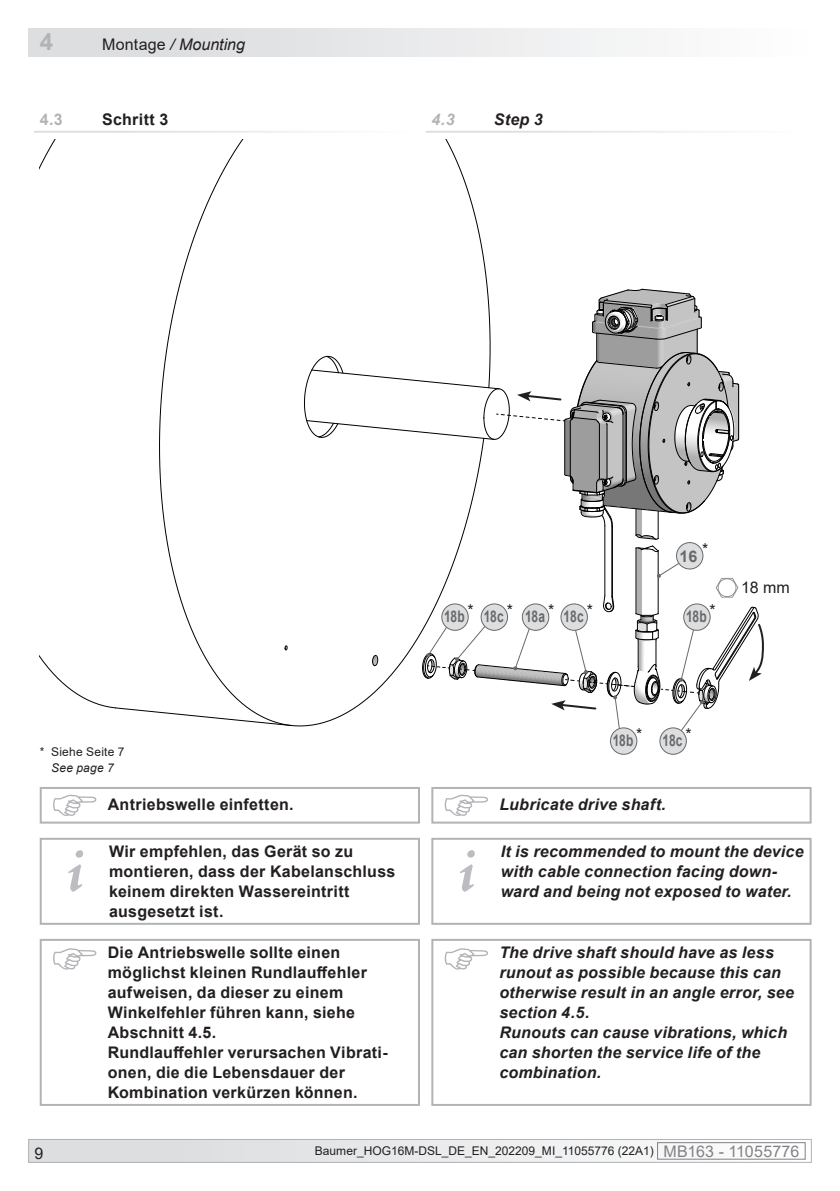
<style>
.page{position:relative;width:840px;height:1191px;background:#fff}
.page>*{position:absolute;margin:0;border:0;box-sizing:border-box;transform-origin:0 0}
.t1{font:italic 700 64px "Adobe Jenson Pro";color:#bcbdc0}
.t2{font:700 24px "Arial";color:#b2b3b7}
.Achtung_DE{font:700 16px/20px "Arial";letter-spacing:.015em;color:#231f20}
.Achtung_EN{font:italic 700 16px/20px "Arial";letter-spacing:.015em;color:#231f20}
.Bezugszahl_Option_mi{font:700 16px "Arial";color:#67696b;scale:.75 1}
.t3{font:italic 16px "Arial";color:#231f20}
.DE_links{font:16px "Arial";color:#231f20}
.Kapitel_1-1_DE{font:700 16px "Arial";letter-spacing:.02em;color:#231f20}
.Kapitel_1-1_EN{font:italic 700 16px "Arial";color:#231f20}
.Kapitel_1-1_DE-2{font:700 16px "Arial";color:#b2b3b7}
.Kapitel_1-1_EN-2{font:italic 700 16px "Arial";color:#b2b3b7}
.Bezugszahl_Option{font:700 16px "Arial";color:#67696b}
.t4{font:12px "Arial";color:#231f20}
.t5{font:12px/16px "Arial";letter-spacing:.02em;color:#231f20;text-align:center}
.s1{font-style:normal}
.s2{font-style:italic}
.s3{font-size:16px;color:#808285}
</style>
<div class="page">
<div style="left:28px;top:28px;width:783px;height:29px;background:linear-gradient(to right,#d8d9db,#fdfdfd)"></div>
<div style="left:29px;top:1139px;width:781px;height:23px;background:linear-gradient(to right,#dbdcdf,#f5f5f5)"></div>
<div style="left:657px;top:1142px;width:148px;height:17px;border:1px solid #808285"></div>
<div style="left:28px;top:1139px;width:783px;height:23px;border:1px solid #b2b3b7"></div>
<hr style="left:611px;top:526px;width:1px;height:70px;background:#000">
<hr style="left:604px;top:526px;width:1px;height:70px;background:#000">
<svg style="left:182px;top:139px;width:306px;height:587px"></svg>
<svg style="left:40px;top:139px;width:142px;height:569px"></svg>
<svg style="left:115px;top:707px;width:177px;height:19px"></svg>
<svg style="left:53px;top:794px;width:43px;height:22px"></svg>
<div style="left:40px;top:787px;width:380px;height:36px;border:2px solid #b2b3b7"></div>
<svg style="left:444px;top:794px;width:43px;height:22px"></svg>
<div style="left:431px;top:787px;width:380px;height:36px;border:2px solid #b2b3b7"></div>
<svg style="left:53px;top:948px;width:43px;height:21px"></svg>
<div style="left:40px;top:939px;width:380px;height:167px;border:2px solid #b2b3b7"></div>
<svg style="left:444px;top:948px;width:43px;height:21px"></svg>
<div style="left:431px;top:939px;width:380px;height:167px;border:2px solid #b2b3b7"></div>
<div style="left:610px;top:728px;width:26px;height:26px;background:#dddee0;border-radius:50%"></div>
<div style="left:609px;top:727px;width:28px;height:28px;border:1px solid #67696b;border-radius:50%"></div>
<div style="left:659px;top:728px;width:27px;height:26px;background:#dddee0;border-radius:50%"></div>
<div style="left:659px;top:727px;width:27px;height:28px;border:1px solid #67696b;border-radius:50%"></div>
<svg style="left:676px;top:542px;width:26px;height:27px"></svg>
<div style="left:675px;top:542px;width:28px;height:27px;border:1px solid #67696b;border-radius:50%"></div>
<div style="left:40px;top:837px;width:380px;height:87px;border:2px solid #b2b3b7"></div>
<div style="left:431px;top:837px;width:380px;height:87px;border:2px solid #b2b3b7"></div>
<svg style="left:304px;top:289px;width:434px;height:250px"></svg>
<svg style="left:422px;top:545px;width:342px;height:197px"></svg>
<h2 class="t2" style="left:40px;top:24px;width:15px">4</h2>
<p class="t3" style="left:102px;top:34px;width:144px"><span class="s1">Montage</span> / Mounting</p>
<p class="Kapitel_1-1_DE-2" style="left:40px;top:108px;width:24px">4.3</p>
<p class="Kapitel_1-1_DE" style="left:102px;top:108px;width:68px">Schritt 3</p>
<p class="Kapitel_1-1_EN-2" style="left:431px;top:109px;width:25px">4.3</p>
<p class="Kapitel_1-1_EN" style="left:493px;top:109px;width:50px">Step 3</p>
<p class="DE_links" style="left:701px;top:538px;width:8px">*</p>
<p class="Bezugszahl_Option" style="left:679px;top:544px;width:19px">16</p>
<p class="DE_links" style="left:467px;top:599px;width:8px">*</p>
<p class="DE_links" style="left:506px;top:599px;width:8px">*</p>
<p class="DE_links" style="left:548px;top:599px;width:8px">*</p>
<p class="DE_links" style="left:586px;top:599px;width:8px">*</p>
<p class="DE_links" style="left:709px;top:599px;width:8px">*</p>
<p class="Bezugszahl_Option_mi" style="left:444px;top:605px;width:29px">18b</p>
<p class="Bezugszahl_Option_mi" style="left:483px;top:605px;width:28px">18c</p>
<p class="Bezugszahl_Option_mi" style="left:524px;top:605px;width:28px">18a</p>
<p class="Bezugszahl_Option_mi" style="left:563px;top:605px;width:28px">18c</p>
<p class="Bezugszahl_Option_mi" style="left:685px;top:605px;width:29px">18b</p>
<p class="DE_links" style="left:740px;top:576px;width:50px">18 mm</p>
<p class="t5" style="left:40px;top:743px;width:86px">* Siehe Seite 7<br><span class="s2">See page 7</span></p>
<p class="DE_links" style="left:635px;top:723px;width:8px">*</p>
<p class="DE_links" style="left:685px;top:723px;width:8px">*</p>
<p class="Bezugszahl_Option_mi" style="left:612px;top:729px;width:29px">18b</p>
<p class="Bezugszahl_Option_mi" style="left:662px;top:729px;width:28px">18c</p>
<p class="Achtung_DE" style="left:108px;top:795px;width:187px">Antriebswelle einfetten.</p>
<p class="Achtung_EN" style="left:499px;top:795px;width:168px">Lubricate drive shaft.</p>
<p class="t1" style="left:67px;top:834px;width:19px">i</p>
<p class="Achtung_DE" style="left:109px;top:841px;width:288px">Wir empfehlen, das Gerät so zu montieren, dass der Kabelanschluss keinem direkten Wassereintritt ausgesetzt ist.</p>
<p class="t1" style="left:458px;top:834px;width:19px">i</p>
<p class="Achtung_EN" style="left:500px;top:842px;width:304px">It is recommended to mount the device with cable connection facing down&shy;ward and being not exposed to water.</p>
<p class="Achtung_DE" style="left:108px;top:942px;width:281px">Die Antriebswelle sollte einen möglichst kleinen Rundlauffehler aufweisen, da dieser zu einem<br>Winkelfehler führen kann, siehe<br>Abschnitt 4.5.<br>Rundlauffehler verursachen Vibrati&shy;onen, die die Lebensdauer der<br>Kombination verkürzen können.</p>
<p class="Achtung_EN" style="left:499px;top:943px;width:296px">The drive shaft should have as less runout as possible because this can otherwise result in an angle error, see section 4.5.<br>Runouts can cause vibrations, which can shorten the service life of the combination.</p>
<p class="DE_links" style="left:35px;top:1142px;width:10px">9</p>
<p class="t4" style="left:315px;top:1143px;width:485px">Baumer_HOG16M-DSL_DE_EN_202209_MI_11055776 (22A1) <span class="s3">MB163 - 11055776</span></p>
</div>
